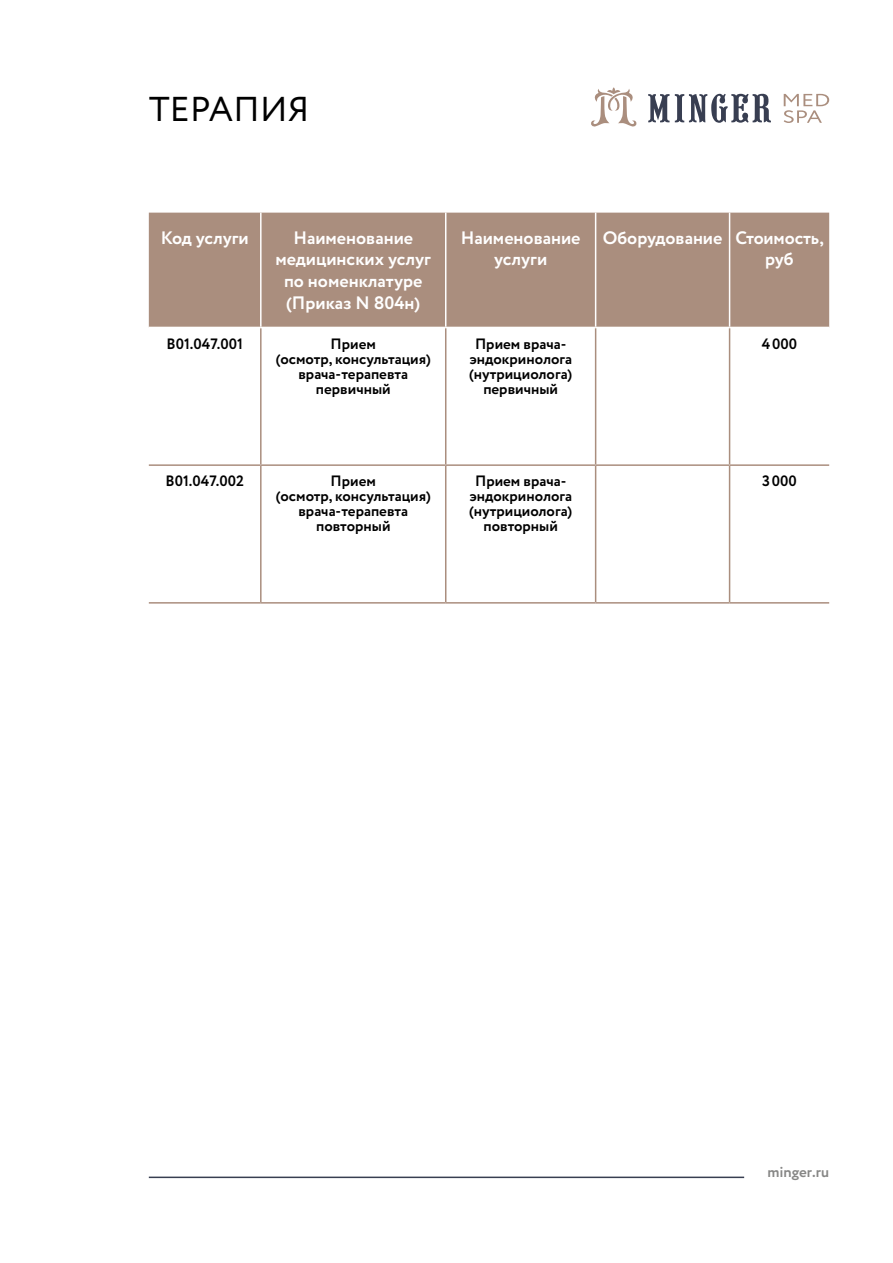
<style>
.page{position:relative;width:893px;height:1263px;background:#fff}
.page>*{position:absolute;margin:0;border:0;box-sizing:border-box;transform-origin:0 0}
.t1{font:34.5px "Circe";letter-spacing:.01em;color:#000}
.t2{font:700 18px/21.6px "Circe";color:#fff;text-align:center}
.t3{font:700 15px/15px "Circe";color:#000;text-align:center}
.t4{font:700 15px "Circe";color:#878786}
</style>
<div class="page">
<svg style="left:648px;top:94px;width:21px;height:28px"></svg>
<svg style="left:675px;top:94px;width:96px;height:29px"></svg>
<svg style="left:591px;top:87px;width:46px;height:40px"></svg>
<svg style="left:784px;top:94px;width:45px;height:29px"></svg>
<hr style="left:149px;top:1176px;width:595px;height:2px;background:#383e51">
<div style="left:149px;top:213px;width:680px;height:114px;background:#aa8e7e"></div>
<hr style="left:445px;top:213px;width:1px;height:114px;background:#fff">
<hr style="left:595px;top:213px;width:1px;height:114px;background:#fff">
<hr style="left:729px;top:213px;width:1px;height:114px;background:#fff">
<hr style="left:260px;top:213px;width:2px;height:114px;background:#fff">
<hr style="left:260px;top:328px;width:2px;height:136px;background:#aa8e7e">
<hr style="left:445px;top:328px;width:1px;height:136px;background:#aa8e7e">
<hr style="left:595px;top:328px;width:1px;height:136px;background:#aa8e7e">
<hr style="left:729px;top:328px;width:1px;height:136px;background:#aa8e7e">
<hr style="left:149px;top:464px;width:112px;height:2px;background:#aa8e7e">
<hr style="left:261px;top:464px;width:185px;height:2px;background:#aa8e7e">
<hr style="left:260px;top:466px;width:2px;height:136px;background:#aa8e7e">
<hr style="left:446px;top:464px;width:150px;height:2px;background:#aa8e7e">
<hr style="left:445px;top:466px;width:1px;height:136px;background:#aa8e7e">
<hr style="left:596px;top:464px;width:134px;height:2px;background:#aa8e7e">
<hr style="left:595px;top:466px;width:1px;height:136px;background:#aa8e7e">
<hr style="left:730px;top:464px;width:99px;height:2px;background:#aa8e7e">
<hr style="left:729px;top:466px;width:1px;height:136px;background:#aa8e7e">
<hr style="left:149px;top:602px;width:112px;height:2px;background:#aa8e7e">
<hr style="left:261px;top:602px;width:185px;height:2px;background:#aa8e7e">
<hr style="left:446px;top:602px;width:150px;height:2px;background:#aa8e7e">
<hr style="left:596px;top:602px;width:134px;height:2px;background:#aa8e7e">
<hr style="left:730px;top:602px;width:99px;height:2px;background:#aa8e7e">
<h1 class="t1" style="left:149px;top:86px;width:162px">ТЕРАПИЯ</h1>
<p class="t2" style="left:161px;top:228px;width:90px">Код услуги</p>
<p class="t2" style="left:276px;top:228px;width:157px">Наименование медицинских услуг по номенклатуре (Приказ N 804н)</p>
<p class="t2" style="left:461px;top:228px;width:121px">Наименование услуги</p>
<p class="t2" style="left:765px;top:228px;width:60px;text-align:left;text-indent:-162px">Оборудование Стоимость, руб</p>
<p class="t3" style="left:167px;top:337px;width:78px">B01.047.001</p>
<p class="t3" style="left:276px;top:337px;width:157px">Прием<br>(осмотр, консультация) врача-терапевта первичный</p>
<p class="t3" style="left:469px;top:337px;width:105px">Прием врача&shy;эндокринолога (нутрициолога) первичный</p>
<p class="t3" style="left:762px;top:337px;width:37px">4000</p>
<p class="t3" style="left:166px;top:474px;width:80px">B01.047.002</p>
<p class="t3" style="left:276px;top:474px;width:157px">Прием<br>(осмотр, консультация) врача-терапевта повторный</p>
<p class="t3" style="left:469px;top:474px;width:105px">Прием врача&shy;эндокринолога (нутрициолога) повторный</p>
<p class="t3" style="left:762px;top:474px;width:36px">3000</p>
<p class="t4" style="left:767px;top:1162px;width:63px">minger.ru</p>
</div>
